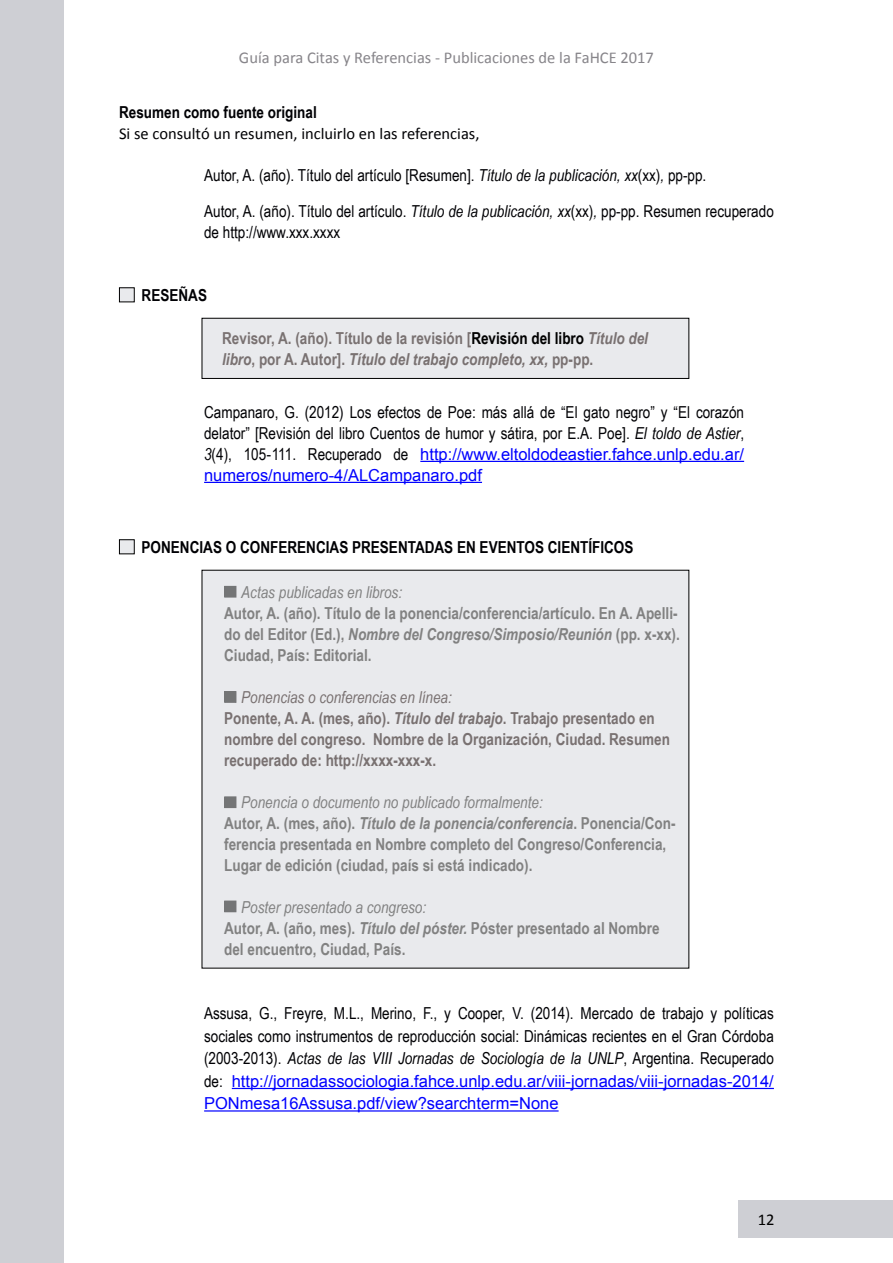
<style>
.page{position:relative;width:893px;height:1263px;background:#fff}
.page>*{position:absolute;margin:0;border:0;box-sizing:border-box;transform-origin:0 0}
.t1{font:16.5px/22.5px "Arial Narrow";color:#000004}
.t2{font:700 16.5px/21px "Arial Narrow";color:#818181}
.t3{font:700 16.5px/21px "Arial Narrow";color:#797171}
.t4{font:16.5px/21px "Arial";color:#00f}
.t5{font:700 16.5px "Arial Narrow";color:#000004}
.t6{font:16.5px "Calibri";color:#87858a}
.t7{font:16.5px "Calibri";color:#000004}
.t8{font:italic 16.5px "Arial Narrow";color:#818181}
.t9{font:16.5px "Calibri";color:#000}
.s1{font-style:italic}
.s2{color:#000}
.s3{font-family:"Arial Narrow";font-style:italic;color:#000004}
.s4{font-family:"Arial Narrow";color:#000004}
.s5{font-family:"Cambria Math";color:#000004}
.s6{font-weight:400;font-style:italic}
</style>
<div class="page">
<div style="left:738px;top:1200px;width:155px;height:38px;background:#cecfd4"></div>
<div style="left:0;top:0;width:64px;height:1263px;background:#cecfd4"></div>
<div style="left:202px;top:318px;width:487px;height:60px;background:#e9eaed"></div>
<div style="left:202px;top:318px;width:487px;height:61px;border:1px solid #000"></div>
<div style="left:202px;top:570px;width:487px;height:398px;background:#e9eaed"></div>
<div style="left:119px;top:288px;width:15px;height:14px;background:#e9eaed"></div>
<div style="left:119px;top:287px;width:16px;height:15px;border:1px solid #000"></div>
<div style="left:119px;top:540px;width:15px;height:14px;background:#e9eaed"></div>
<div style="left:119px;top:539px;width:16px;height:15px;border:1px solid #000"></div>
<div style="left:225px;top:586px;width:11px;height:11px;background:#747576"></div>
<div style="left:225px;top:692px;width:11px;height:10px;background:#747576"></div>
<div style="left:225px;top:797px;width:11px;height:10px;background:#747576"></div>
<div style="left:225px;top:901px;width:11px;height:11px;background:#747576"></div>
<hr style="left:420px;top:461px;width:324px;height:1px;background:#00f">
<hr style="left:204px;top:482px;width:278px;height:1px;background:#00f">
<hr style="left:232px;top:1088px;width:542px;height:1px;background:#00f">
<hr style="left:204px;top:1110px;width:355px;height:1px;background:#00f">
<p class="t6" style="left:239px;top:47px;width:417px">Guía para Citas y Referencias - Publicaciones de la FaHCE 2017</p>
<p class="t5" style="left:119px;top:100px;width:199px">Resumen como fuente original</p>
<p class="t7" style="left:119px;top:123px;width:362px">Si se consultó un resumen, incluirlo en las referencias,</p>
<p class="t1" style="left:204px;top:157px;width:571px;line-height:36px">Autor, A. (año). Título del artículo [Resumen]. <span class="s1">Título de la publicación, xx</span>(xx)<span class="s1">,</span> pp-pp.<br>Autor, A. (año). Título del artículo. <span class="s1">Título de la publicación, xx</span>(xx)<span class="s1">,</span> pp-pp. Resumen recuperado</p>
<p class="t1" style="left:204px;top:221px;width:138px">de http://www.xxx.xxxx</p>
<p class="t5" style="left:142px;top:283px;width:67px">RESEÑAS</p>
<p class="t3" style="left:222px;top:327px;width:427px">Revisor, A. (año). Título de la revisión [<span class="s2">Revisión del libro</span> <span class="s1">Título del libro</span>, por A. Autor]. <span class="s1">Título del trabajo completo, xx,</span> pp-pp.</p>
<p class="t1" style="left:204px;top:401px;width:541px;line-height:21px">Campanaro, G. (2012) Los efectos de Poe: más allá de “El gato negro” y “El corazón delator” [Revisión del libro Cuentos de humor y sátira, por E.A. Poe]. <span class="s1">El toldo de Astier</span>,</p>
<p class="t4" style="left:204px;top:443px;width:541px"><span class="s3">3</span><span class="s4">(4), 105</span><span class="s5">‐</span><span class="s4">111. Recuperado de</span> http://www.eltoldodeastier.fahce.unlp.edu.ar/ numeros/numero-4/ALCampanaro.pdf</p>
<p class="t5" style="left:142px;top:534px;width:493px">PONENCIAS O CONFERENCIAS PRESENTADAS EN EVENTOS CIENTÍFICOS</p>
<p class="t8" style="left:241px;top:580px;width:162px">Actas publicadas en libros:</p>
<p class="t2" style="left:224px;top:601px;width:457px">Autor, A. (año). Título de la ponencia/conferencia/artículo. En A. Apelli&shy;do del Editor (Ed.), <span class="s1">Nombre del Congreso/Simposio/Reunión</span> (pp. x-xx).<br>Ciudad, País: Editorial.</p>
<p class="t3" style="left:224px;top:685px;width:447px;text-indent:17px"><span class="s6">Ponencias o conferencias en línea:<br></span>Ponente, A. A. (mes, año). <span class="s1">Título del trabajo</span>. Trabajo presentado en nombre del congreso. Nombre de la Organización, Ciudad. Resumen recuperado de: http://xxxx-xxx-x.</p>
<p class="t2" style="left:224px;top:790px;width:453px;text-indent:17px"><span class="s6">Ponencia o documento no publicado formalmente:<br></span>Autor, A. (mes, año). <span class="s1">Título de la ponencia/conferencia</span>. Ponencia/Con&shy;ferencia presentada en Nombre completo del Congreso/Conferencia, Lugar de edición (ciudad, país si está indicado).</p>
<p class="t2" style="left:224px;top:896px;width:437px;text-indent:17px"><span class="s6">Poster presentado a congreso:<br></span>Autor, A. (año, mes). <span class="s1">Título del póster.</span> Póster presentado al Nombre del encuentro, Ciudad, País.</p>
<p class="t1" style="left:204px;top:1001px;width:571px;text-align:justify">Assusa, G., Freyre, M.L., Merino, F., y Cooper, V. (2014). Mercado de trabajo y políticas sociales como instrumentos de reproducción social: Dinámicas recientes en el Gran Córdoba (2003-2013). <span class="s1">Actas de las VIII Jornadas de Sociología de la UNLP</span>, Argentina. Recuperado</p>
<p class="t4" style="left:204px;top:1070px;width:571px;line-height:22.5px"><span class="s4">de:</span> http://jornadassociologia.fahce.unlp.edu.ar/viii-jornadas/viii-jornadas-2014/<br>PONmesa16Assusa.pdf/view?searchterm=None</p>
<p class="t9" style="left:758px;top:1209px;width:18px">12</p>
</div>
